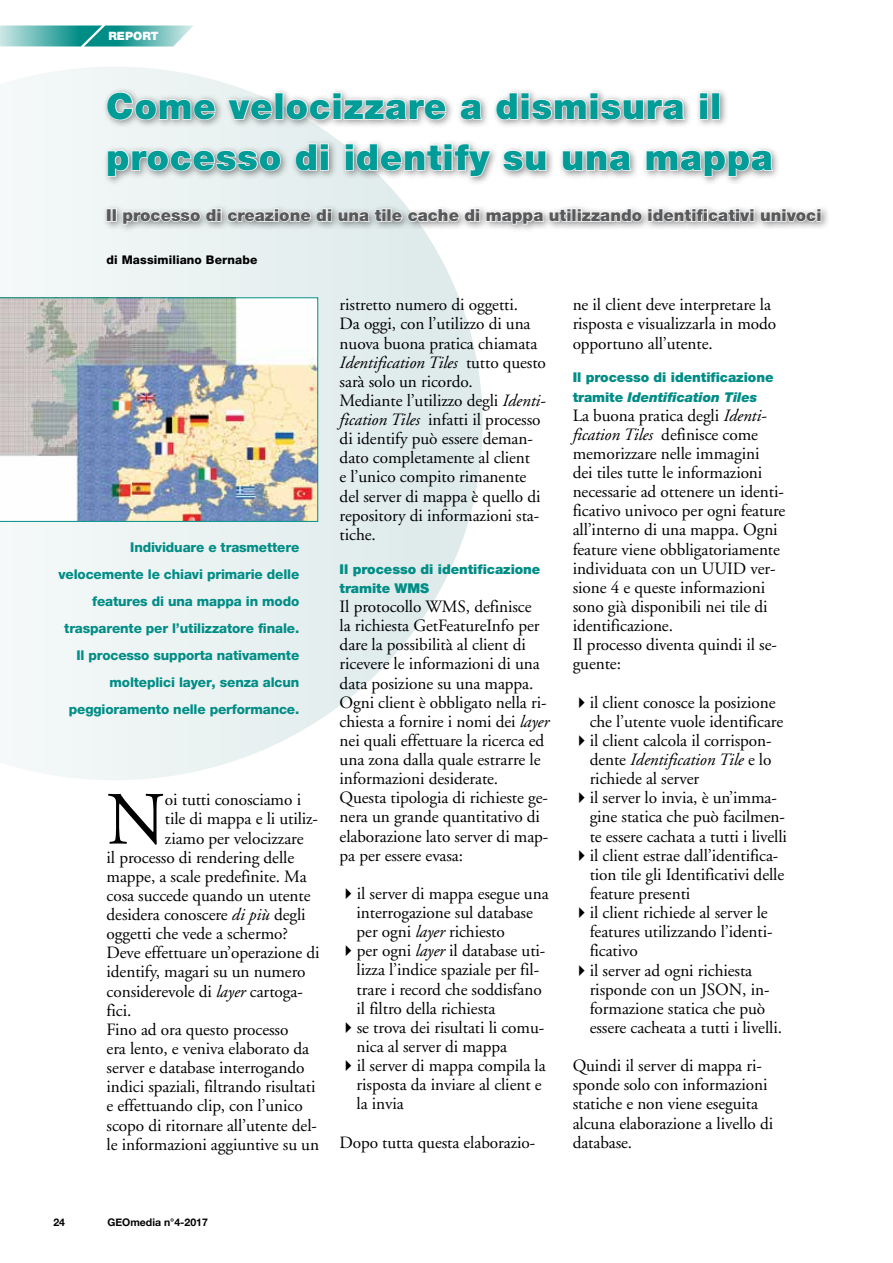
<style>
.page{position:relative;width:893px;height:1263px;background:#fff}
.page>*{position:absolute;margin:0;border:0;box-sizing:border-box;transform-origin:0 0}
.t1{font:75px "Adobe Garamond";color:#000}
.t2{font:900 36px/51px "Helvetica Neue";letter-spacing:.02em;color:#009c97}
.t3{font:17.25px/19.2px "Adobe Garamond";letter-spacing:-.005em;color:#000}
.t4{font:900 16.5px "Helvetica Neue";color:#58595b}
.t5{font:800 13.5px/27px "Helvetica Neue";letter-spacing:-.01em;color:#008d86;text-align:right}
.t6{font:900 13.5px/19.2px "Helvetica Neue";letter-spacing:-.005em;color:#008d86}
.t7{font:800 12px "Helvetica Neue";letter-spacing:.01em;color:#000}
.t8{font:900 11.55px "Helvetica Neue";color:#fff}
.t9{font:700 10.5px "Helvetica Neue";color:#000}
.s1{font-style:italic}
</style>
<div class="page">
<svg style="left:0;top:26px;width:193px;height:21px;background:#5fb7b3"></svg>
<svg style="left:20px;top:67px;width:463px;height:713px;fill:#ecf3f3"></svg>
<div style="left:102px;top:87px;width:728px;height:146px;background:#000;opacity:.45"></div>
<svg style="left:106px;top:91px;width:110px;height:30px;background:#cacece"></svg>
<svg style="left:227px;top:98px;width:46px;height:25px"></svg>
<div style="left:275px;top:93px;width:8px;height:27px;border:1px solid #fff"></div>
<svg style="left:285px;top:92px;width:162px;height:29px"></svg>
<svg style="left:459px;top:98px;width:25px;height:23px"></svg>
<svg style="left:495px;top:92px;width:191px;height:29px"></svg>
<svg style="left:699px;top:92px;width:10px;height:28px"></svg>
<div style="left:711px;top:93px;width:9px;height:27px;border:1px solid #fff"></div>
<svg style="left:107px;top:149px;width:175px;height:28px;background:#c5caca"></svg>
<svg style="left:295px;top:143px;width:35px;height:29px"></svg>
<svg style="left:344px;top:143px;width:148px;height:34px"></svg>
<svg style="left:502px;top:149px;width:45px;height:23px"></svg>
<svg style="left:562px;top:149px;width:71px;height:23px"></svg>
<svg style="left:645px;top:149px;width:130px;height:28px"></svg>
<div style="left:107px;top:208px;width:5px;height:14px;border:1px solid #fff"></div>
<div style="left:112px;top:208px;width:5px;height:14px;border:1px solid #fff"></div>
<svg style="left:122px;top:208px;width:449px;height:17px"></svg>
<div style="left:572px;top:208px;width:4px;height:14px;border:1px solid #fff"></div>
<svg style="left:577px;top:208px;width:177px;height:21px"></svg>
<svg style="left:760px;top:208px;width:61px;height:21px"></svg>
<img style="left:0;top:297px;width:318px;height:225px">
<p class="t8" style="left:108px;top:29px;width:52px">REPORT</p>
<h2 class="t2" style="left:106px;top:80px;width:668px">Come velocizzare a dismisura il processo di identify su una mappa</h2>
<p class="t4" style="left:106px;top:205px;width:717px">Il processo di creazione di una tile cache di mappa utilizzando identificativi univoci</p>
<p class="t7" style="left:106px;top:252px;width:152px">di Massimiliano Bernabe</p>
<p class="t5" style="left:58px;top:534px;width:242px">Individuare e trasmettere velocemente le chiavi primarie delle features di una mappa in modo trasparente per l’utilizzatore finale.<br>Il processo supporta nativamente molteplici layer, senza alcun peggioramento nelle performance.</p>
<h1 class="t1" style="left:107px;top:780px;width:60px">N</h1>
<p class="t3" style="left:165px;top:791px;width:138px">oi tutti conosciamo i</p>
<p class="t3" style="left:165px;top:810px;width:155px">tile di mappa e li utiliz-</p>
<p class="t3" style="left:165px;top:829px;width:140px">ziamo per velocizzare</p>
<p class="t3" style="left:107px;top:848px;width:189px">il processo di rendering delle</p>
<p class="t3" style="left:107px;top:867px;width:202px">mappe, a scale predefinite. Ma</p>
<p class="t3" style="left:107px;top:886px;width:205px">cosa succede quando un utente</p>
<p class="t3" style="left:107px;top:905px;width:201px">desidera conoscere <span class="s1">di più</span> degli</p>
<p class="t3" style="left:107px;top:924px;width:183px">oggetti che vede a schermo?</p>
<p class="t3" style="left:107px;top:944px;width:214px">Deve effettuare un’operazione di</p>
<p class="t3" style="left:107px;top:963px;width:201px">identify, magari su un numero</p>
<p class="t3" style="left:107px;top:982px;width:198px">considerevole di <span class="s1">layer</span> cartoga-</p>
<p class="t3" style="left:107px;top:1001px;width:26px">fici.</p>
<p class="t3" style="left:107px;top:1020px;width:183px">Fino ad ora questo processo</p>
<p class="t3" style="left:107px;top:1039px;width:204px">era lento, e veniva elaborato da</p>
<p class="t3" style="left:107px;top:1058px;width:199px">server e database interrogando</p>
<p class="t3" style="left:107px;top:1078px;width:210px">indici spaziali, filtrando risultati</p>
<p class="t3" style="left:107px;top:1097px;width:198px">e effettuando clip, con l’unico</p>
<p class="t3" style="left:107px;top:1116px;width:212px">scopo di ritornare all’utente del-</p>
<p class="t3" style="left:107px;top:1135px;width:214px">le informazioni aggiuntive su un</p>
<p class="t3" style="left:340px;top:296px;width:208px">ristretto numero di oggetti.<br>Da oggi, con l’utilizzo di una nuova buona pratica chiamata<br><span class="s1">Identification Tiles</span> tutto questo sarà solo un ricordo.<br>Mediante l’utilizzo degli <span class="s1">Identi&shy;fication Tiles</span> infatti il processo di identify può essere deman&shy;dato completamente al client<br>e l’unico compito rimanente del server di mappa è quello di repository di informazioni sta&shy;tiche.</p>
<p class="t6" style="left:340px;top:559px;width:202px">Il processo di identificazione tramite WMS</p>
<p class="t3" style="left:340px;top:597px;width:211px">Il protocollo WMS, definisce<br>la richiesta GetFeatureInfo per dare la possibilità al client di ricevere le informazioni di una data posizione su una mappa.<br>Ogni client è obbligato nella ri&shy;chiesta a fornire i nomi dei <span class="s1">layer </span>nei quali effettuare la ricerca ed una zona dalla quale estrarre le informazioni desiderate.<br>Questa tipologia di richieste ge&shy;nera un grande quantitativo di elaborazione lato server di map&shy;pa per essere evasa:</p>
<p class="t3" style="left:357px;top:884px;width:194px;text-indent:-17px">✔ il server di mappa esegue una interrogazione sul database per ogni <span class="s1">layer</span> richiesto</p>
<p class="t3" style="left:357px;top:942px;width:190px;text-indent:-17px">✔ per ogni <span class="s1">layer</span> il database uti&shy;lizza l’indice spaziale per fil&shy;trare i record che soddisfano il filtro della richiesta</p>
<p class="t3" style="left:357px;top:1018px;width:189px;text-indent:-17px">✔ se trova dei risultati li comu&shy;nica al server di mappa</p>
<p class="t3" style="left:357px;top:1056px;width:191px;text-indent:-17px">✔ il server di mappa compila la risposta da inviare al client e la invia</p>
<p class="t3" style="left:340px;top:1133px;width:197px">Dopo tutta questa elaborazio-</p>
<p class="t3" style="left:573px;top:296px;width:205px">ne il client deve interpretare la risposta e visualizzarla in modo opportuno all’utente.</p>
<p class="t6" style="left:573px;top:368px;width:202px">Il processo di identificazione tramite <span class="s1">Identification Tiles</span></p>
<p class="t3" style="left:573px;top:406px;width:214px">La buona pratica degli <span class="s1">Identi&shy;fication Tiles</span> definisce come memorizzare nelle immagini<br>dei tiles tutte le informazioni necessarie ad ottenere un identi&shy;ficativo univoco per ogni feature all’interno di una mappa. Ogni feature viene obbligatoriamente individuata con un UUID ver&shy;sione 4 e queste informazioni sono già disponibili nei tile di identificazione.<br>Il processo diventa quindi il se&shy;guente:</p>
<p class="t3" style="left:590px;top:693px;width:195px;text-indent:-17px">✔ il client conosce la posizione che l’utente vuole identificare</p>
<p class="t3" style="left:590px;top:731px;width:184px;text-align:justify;text-indent:-17px">✔ il client calcola il corrispon&shy;dente <span class="s1">Identification Tile</span> e lo richiede al server</p>
<p class="t3" style="left:590px;top:789px;width:199px;text-indent:-17px">✔ il server lo invia, è un’imma&shy;gine statica che può facilmen&shy;te essere cachata a tutti i livelli</p>
<p class="t3" style="left:590px;top:846px;width:196px;text-indent:-17px">✔ il client estrae dall’identifica&shy;tion tile gli Identificativi delle feature presenti</p>
<p class="t3" style="left:590px;top:903px;width:184px;text-indent:-17px">✔ il client richiede al server le features utilizzando l’identi&shy;ficativo</p>
<p class="t3" style="left:590px;top:961px;width:194px;text-indent:-17px">✔ il server ad ogni richiesta risponde con un JSON, in&shy;formazione statica che può essere cacheata a tutti i livelli.</p>
<p class="t3" style="left:573px;top:1056px;width:202px">Quindi il server di mappa ri&shy;sponde solo con informazioni statiche e non viene eseguita alcuna elaborazione a livello di database.</p>
<p class="t9" style="left:53px;top:1214px;width:13px">24</p>
<p class="t9" style="left:107px;top:1214px;width:102px">GEOmedia n°4-2017</p>
</div>
